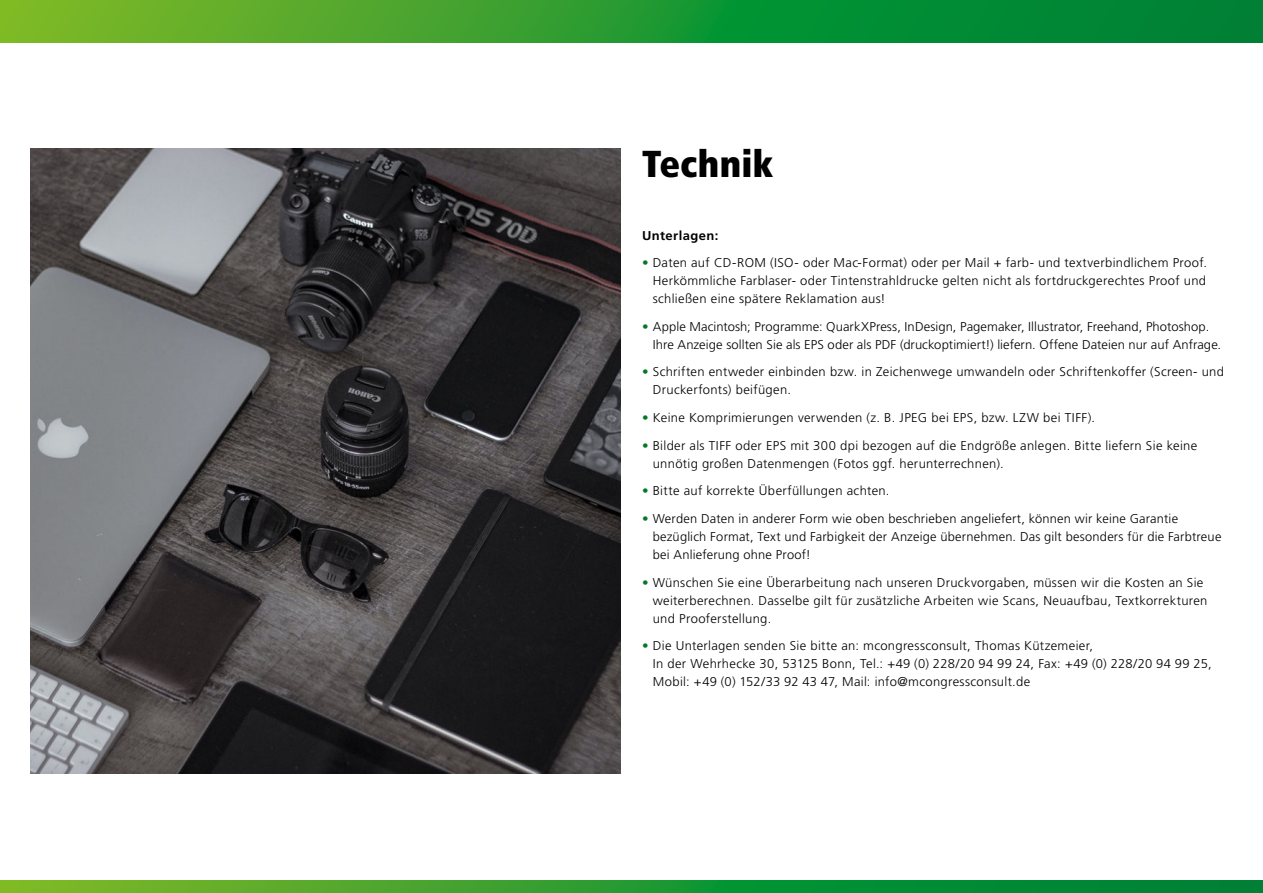
<style>
.page{position:relative;width:1263px;height:893px;background:#fff}
.page>*{position:absolute;margin:0;border:0;box-sizing:border-box;transform-origin:0 0}
.t1{font:900 condensed 37.5px "Frutiger LT Std";color:#000}
.t2{font:300 12.75px/18px "Frutiger LT Std";letter-spacing:.02em;color:#000}
.t3{font:700 12.75px "Frutiger LT Std";letter-spacing:.03em;color:#000}
.s1{color:#007928}
</style>
<div class="page">
<svg style="left:0;top:880px;width:1263px;height:13px;background:#2d9a30"></svg>
<svg style="left:0;top:0;width:1263px;height:43px;background:#2c9a30"></svg>
<img style="left:31px;top:149px;width:590px;height:625px">
<h1 class="t1" style="left:642px;top:148px;width:133px">Technik</h1>
<p class="t3" style="left:642px;top:231px;width:78px">Unterlagen:</p>
<p class="t2" style="left:653px;top:254px;width:556px;text-align:justify;text-indent:-11px"><span class="s1">•</span> Daten auf CD-ROM (ISO- oder Mac-Format) oder per Mail + farb- und textverbindlichem Proof.<br>Herkömmliche Farblaser- oder Tintenstrahldrucke gelten nicht als fortdruckgerechtes Proof und schließen eine spätere Reklamation aus!</p>
<p class="t2" style="left:653px;top:317px;width:570px;text-indent:-11px"><span class="s1">•</span> Apple Macintosh; Programme: QuarkXPress, InDesign, Pagemaker, Illustrator, Freehand, Photoshop.<br>Ihre Anzeige sollten Sie als EPS oder als PDF (druckoptimiert!) liefern. Offene Dateien nur auf Anfrage.</p>
<p class="t2" style="left:653px;top:363px;width:573px;text-indent:-11px"><span class="s1">•</span> Schriften entweder einbinden bzw. in Zeichenwege umwandeln oder Schriftenkoffer (Screen- und<br>Druckerfonts) beifügen.</p>
<p class="t2" style="left:642px;top:409px;width:455px"><span class="s1">•</span> Keine Komprimierungen verwenden (z. B. JPEG bei EPS, bzw. LZW bei TIFF).</p>
<p class="t2" style="left:653px;top:437px;width:546px;text-indent:-11px"><span class="s1">•</span> Bilder als TIFF oder EPS mit 300 dpi bezogen auf die Endgröße anlegen. Bitte liefern Sie keine unnötig großen Datenmengen (Fotos ggf. herunterrechnen).</p>
<p class="t2" style="left:642px;top:482px;width:249px"><span class="s1">•</span> Bitte auf korrekte Überfüllungen achten.</p>
<p class="t2" style="left:653px;top:510px;width:570px;text-indent:-11px"><span class="s1">•</span> Werden Daten in anderer Form wie oben beschrieben angeliefert, können wir keine Garantie bezüglich Format, Text und Farbigkeit der Anzeige übernehmen. Das gilt besonders für die Farbtreue bei Anlieferung ohne Proof!</p>
<p class="t2" style="left:653px;top:574px;width:556px;text-indent:-11px"><span class="s1">•</span> Wünschen Sie eine Überarbeitung nach unseren Druckvorgaben, müssen wir die Kosten an Sie weiterberechnen. Dasselbe gilt für zusätzliche Arbeiten wie Scans, Neuaufbau, Textkorrekturen und Prooferstellung.</p>
<p class="t2" style="left:653px;top:637px;width:561px;text-indent:-11px"><span class="s1">•</span> Die Unterlagen senden Sie bitte an: mcongressconsult, Thomas Kützemeier,<br>In der Wehrhecke 30, 53125 Bonn, Tel.: +49 (0) 228/20 94 99 24, Fax: +49 (0) 228/20 94 99 25,<br>Mobil: +49 (0) 152/33 92 43 47, Mail: info@mcongressconsult.de</p>
</div>
